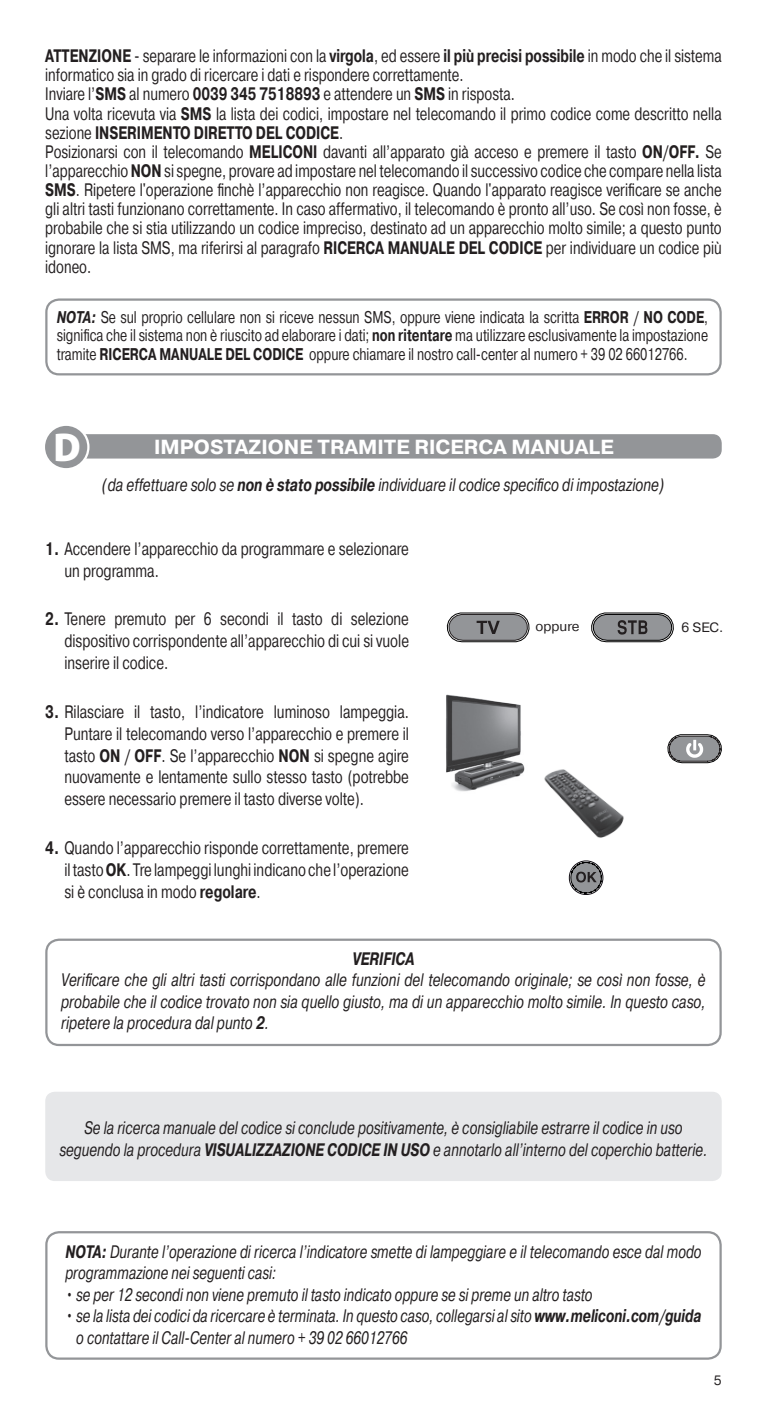
<style>
.page{position:relative;width:767px;height:1405px;background:#fff}
.page>*{position:absolute;margin:0;border:0;box-sizing:border-box;transform-origin:0 0}
.testo_9_lingue{font:900 40.5px "Myriad Pro";color:#fff;scale:.95 1}
.t1{font:700 20.25px "Pragmatica TT";color:#fff}
.t2{font:18px/19.1px "Pragmatica TT";color:#231f20;scale:.74 1}
.t3{font:18px/21.8px "Pragmatica TT";color:#231f20;text-align:justify;scale:.75 1}
.t4{font:italic 18px/21.6px "Pragmatica TT";color:#231f20;scale:.73 1}
.t5{font:italic 18px/21.6px "Pragmatica TT";color:#231f20;text-align:justify;scale:.75 1}
.t6{font:italic 18px/21.6px "Pragmatica TT";color:#231f20;text-align:center;scale:.74 1}
.t7{font:italic 700 18px "Pragmatica TT";color:#231f20;scale:.75 1}
.t8{font:16.88px/18px "Pragmatica TT";color:#231f20;text-align:justify;scale:.74 1}
.t9{font:13.5px "Pragmatica TT";color:#231f20}
.s1{font-weight:700}
.s2{font-weight:700;font-style:italic}
</style>
<div class="page">
<img style="left:446px;top:694px;width:79px;height:98px">
<img style="left:544px;top:769px;width:80px;height:69px">
<div style="left:45px;top:938px;width:676px;height:108px;border:2px solid #939598;border-radius:13px"></div>
<div style="left:45px;top:1091px;width:676px;height:90px;background:#e6e7e9;border-radius:10px"></div>
<div style="left:45px;top:1231px;width:676px;height:128px;border:2px solid #939598;border-radius:13px"></div>
<div style="left:47px;top:434px;width:674px;height:24px;background:#939598;border-radius:9px"></div>
<svg style="left:568px;top:860px;width:35px;height:35px"></svg>
<svg style="left:667px;top:734px;width:55px;height:29px"></svg>
<div style="left:45px;top:298px;width:676px;height:77px;border:2px solid #939598;border-radius:13px"></div>
<div style="left:44px;top:425px;width:44px;height:44px;background:#939598;border-radius:50%"></div>
<div style="left:43px;top:423px;width:46px;height:47px;border:2px solid #fff;border-radius:50%"></div>
<svg style="left:591px;top:612px;width:83px;height:30px;background:#828385"></svg>
<svg style="left:446px;top:612px;width:83px;height:30px;background:#898a8c"></svg>
<p class="t2" style="left:45px;top:47px;width:915px"><span class="s1">ATTENZIONE</span> - separare le informazioni con la <span class="s1">virgola</span>, ed essere <span class="s1">il più precisi possibile</span> in modo che il sistema informatico sia in grado di ricercare i dati e rispondere correttamente.</p>
<p class="t2" style="left:45px;top:85px;width:636px">Inviare l’<span class="s1">SMS</span> al numero <span class="s1">0039 345 7518893</span> e attendere un <span class="s1">SMS</span> in risposta.</p>
<p class="t2" style="left:45px;top:104px;width:915px">Una volta ricevuta via <span class="s1">SMS</span> la lista dei codici, impostare nel telecomando il primo codice come descritto nella sezione <span class="s1">INSERIMENTO DIRETTO DEL CODICE</span>.</p>
<p class="t2" style="left:45px;top:143px;width:915px;text-align:justify">Posizionarsi con il telecomando <span class="s1">MELICONI</span> davanti all’apparato già acceso e premere il tasto <span class="s1">ON/OFF.</span> Se l’apparecchio <span class="s1">NON</span> si spegne, provare ad impostare nel telecomando il successivo codice che compare nella lista <span class="s1">SMS</span>. Ripetere l'operazione finchè l’apparecchio non reagisce. Quando l'apparato reagisce verificare se anche gli altri tasti funzionano correttamente. In caso affermativo, il telecomando è pronto all’uso. Se così non fosse, è probabile che si stia utilizzando un codice impreciso, destinato ad un apparecchio molto simile; a questo punto ignorare la lista SMS, ma riferirsi al paragrafo <span class="s1">RICERCA MANUALE DEL CODICE</span> per individuare un codice più idoneo.</p>
<p class="t8" style="left:57px;top:309px;width:881px"><span class="s2">NOTA:</span> Se sul proprio cellulare non si riceve nessun SMS, oppure viene indicata la scritta <span class="s1">ERROR / NO CODE</span>, significa che il sistema non è riuscito ad elaborare i dati; <span class="s1">non ritentare</span> ma utilizzare esclusivamente la impostazione tramite <span class="s1">RICERCA MANUALE DEL CODICE</span> oppure chiamare il nostro call-center al numero + 39 02 66012766.</p>
<p class="testo_9_lingue" style="left:54px;top:420px;width:30px">D</p>
<p class="t1" style="left:154px;top:435px;width:461px">IMPOSTAZIONE TRAMITE RICERCA MANUALE</p>
<p class="t5" style="left:103px;top:474px;width:750px">(da effettuare solo se <span class="s1">non è stato possibile</span> individuare il codice specifico di impostazione)</p>
<p class="t3" style="left:64px;top:538px;width:461px;text-indent:-19px"><span class="s1">1.</span> Accendere l’apparecchio da programmare e selezionare un programma.</p>
<p class="t3" style="left:64px;top:609px;width:461px;text-indent:-19px"><span class="s1">2.</span> Tenere premuto per 6 secondi il tasto di selezione dispositivo corrispondente all’apparecchio di cui si vuole inserire il codice.</p>
<p class="t3" style="left:64px;top:701px;width:461px;text-indent:-19px"><span class="s1">3.</span> Rilasciare il tasto, l’indicatore luminoso lampeggia.<br>Puntare il telecomando verso l’apparecchio e premere il tasto <span class="s1">ON / OFF</span>. Se l’apparecchio <span class="s1">NON</span> si spegne agire nuovamente e lentamente sullo stesso tasto (potrebbe essere necessario premere il tasto diverse volte).</p>
<p class="t3" style="left:64px;top:837px;width:461px;text-indent:-19px"><span class="s1">4.</span> Quando l’apparecchio risponde correttamente, premere il tasto <span class="s1">OK</span>. Tre lampeggi lunghi indicano che l’operazione si è conclusa in modo <span class="s1">regolare</span>.</p>
<p class="t9" style="left:535px;top:618px;width:45px">oppure</p>
<p class="t9" style="left:681px;top:619px;width:43px">6 SEC.</p>
<p class="t7" style="left:352px;top:948px;width:84px">VERIFICA</p>
<p class="t5" style="left:61px;top:969px;width:860px">Verificare che gli altri tasti corrispondano alle funzioni del telecomando originale; se così non fosse, è probabile che il codice trovato non sia quello giusto, ma di un apparecchio molto simile. In questo caso, ripetere la procedura dal punto <span class="s1">2</span>.</p>
<p class="t6" style="left:59px;top:1117px;width:877px">Se la ricerca manuale del codice si conclude positivamente, è consigliabile estrarre il codice in uso seguendo la procedura <span class="s1">VISUALIZZAZIONE CODICE IN USO</span> e annotarlo all’interno del coperchio batterie.</p>
<p class="t4" style="left:65px;top:1240px;width:873px"><span class="s1">NOTA:</span> Durante l’operazione di ricerca l’indicatore smette di lampeggiare e il telecomando esce dal modo programmazione nei seguenti casi:</p>
<p class="t4" style="left:65px;top:1283px;width:723px">• se per 12 secondi non viene premuto il tasto indicato oppure se si preme un altro tasto</p>
<p class="t4" style="left:76px;top:1305px;width:858px;text-indent:-11px">• se la lista dei codici da ricercare è terminata. In questo caso, collegarsi al sito <span class="s1">www.meliconi.com/guida </span>o contattare il Call-Center al numero + 39 02 66012766</p>
<p class="t9" style="left:713px;top:1372px;width:9px">5</p>
</div>
